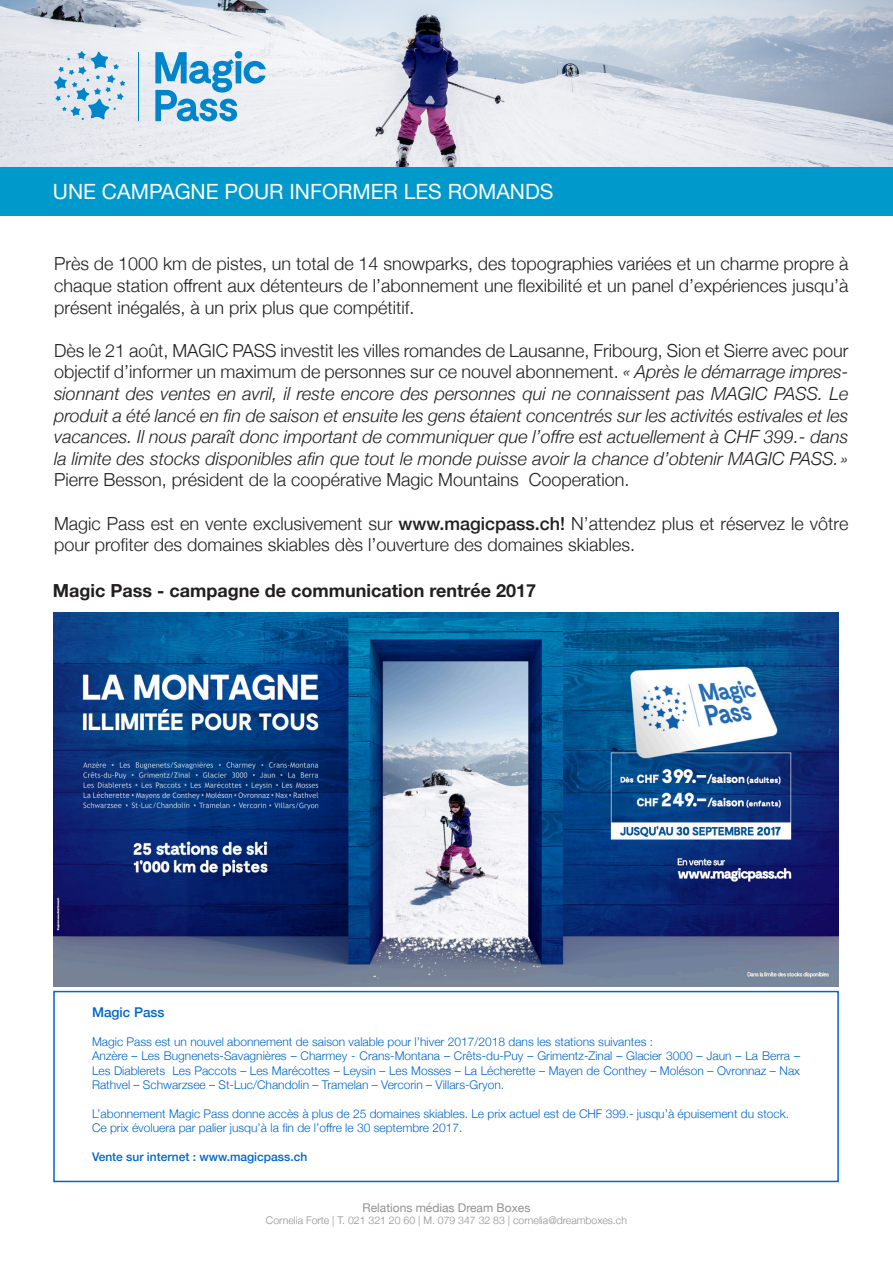
<style>
.page{position:relative;width:893px;height:1263px;background:#fff}
.page>*{position:absolute;margin:0;border:0;box-sizing:border-box;transform-origin:0 0}
.t1{font:21px "Helvetica Neue";color:#fff}
.t2{font:italic 300 18px/21.6px "Helvetica Neue";color:#231f20;text-align:justify}
.t3{font:300 18px/21.6px "Helvetica Neue";color:#231f20;text-align:justify}
.t4{font:700 18px "Helvetica Neue";color:#231f20}
.t5{font:500 13.5px "Helvetica Neue";color:#06c}
.t6{font:300 12px/14.4px "Helvetica Neue";color:#06c;text-align:justify}
.t7{font:500 12px "Helvetica Neue";color:#06c}
.t8{font:12px "Helvetica Neue";color:#8f9194}
.t9{font:300 10.5px "Helvetica Neue";color:#8f9194}
.s1{font-style:normal}
.s2{font-weight:500}
</style>
<div class="page">
<img style="left:0;top:0;width:893px;height:167px">
<svg style="left:155px;top:51px;width:111px;height:70px"></svg>
<hr style="left:138px;top:52px;width:1px;height:69px;background:#0085cb">
<svg style="left:54px;top:51px;width:71px;height:69px;background:#b9d4e6"></svg>
<div style="left:0;top:167px;width:893px;height:49px;background:#09c"></div>
<img style="left:53px;top:612px;width:786px;height:374px">
<div style="left:53px;top:991px;width:786px;height:191px;border:2px solid #06c"></div>
<p class="t1" style="left:53px;top:176px;width:502px">UNE CAMPAGNE POUR INFORMER LES ROMANDS</p>
<p class="t3" style="left:54px;top:252px;width:796px">Près de 1000 km de pistes, un total de 14 snowparks, des topographies variées et un charme propre à chaque station offrent aux détenteurs de l’abonnement une flexibilité et un panel d’expériences jusqu’à présent inégalés, à un prix plus que compétitif.</p>
<p class="t2" style="left:54px;top:338px;width:796px"><span class="s1">Dès le 21 août, MAGIC PASS investit les villes romandes de Lausanne, Fribourg, Sion et Sierre avec pour objectif d’informer un maximum de personnes sur ce nouvel abonnement.</span> « Après le démarrage impres&shy;sionnant des ventes en avril, il reste encore des personnes qui ne connaissent pas MAGIC PASS. Le produit a été lancé en fin de saison et ensuite les gens étaient concentrés sur les activités estivales et les vacances. Il nous paraît donc important de communiquer que l’offre est actuellement à CHF 399.- dans la limite des stocks disponibles afin que tout le monde puisse avoir la chance d’obtenir MAGIC PASS.» <span class="s1">Pierre Besson, président de la coopérative Magic Mountains Cooperation.</span></p>
<p class="t3" style="left:54px;top:511px;width:796px">Magic Pass est en vente exclusivement sur <span class="s2">www.magicpass.ch!</span> N’attendez plus et réservez le vôtre pour profiter des domaines skiables dès l’ouverture des domaines skiables.</p>
<p class="t4" style="left:53px;top:576px;width:485px">Magic Pass - campagne de communication rentrée 2017</p>
<p class="t5" style="left:92px;top:1001px;width:74px">Magic Pass</p>
<p class="t6" style="left:92px;top:1034px;width:563px">Magic Pass est un nouvel abonnement de saison valable pour l’hiver 2017/2018 dans les stations suivantes :</p>
<p class="t6" style="left:92px;top:1048px;width:709px">Anzère – Les Bugnenets-Savagnières – Charmey - Crans-Montana – Crêts-du-Puy – Grimentz-Zinal – Glacier 3000 – Jaun – La Berra – Les Diablerets Les Paccots – Les Marécottes – Leysin – Les Mosses – La Lécherette – Mayen de Conthey – Moléson – Ovronnaz – Nax Rathvel – Schwarzsee – St-Luc/Chandolin – Tramelan – Vercorin – Villars-Gryon.</p>
<p class="t6" style="left:92px;top:1106px;width:699px">L’abonnement Magic Pass donne accès à plus de 25 domaines skiables. Le prix actuel est de CHF 399.- jusqu’à épuisement du stock.</p>
<p class="t6" style="left:92px;top:1120px;width:372px">Ce prix évoluera par palier jusqu’à la fin de l’offre le 30 septembre 2017.</p>
<p class="t7" style="left:92px;top:1147px;width:217px">Vente sur internet : www.magicpass.ch</p>
<p class="t8" style="left:363px;top:1198px;width:169px">Relations médias Dream Boxes</p>
<p class="t9" style="left:266px;top:1212px;width:362px">Cornelia Forte | T. 021 321 20 60 | M. 079 347 32 83 | cornelia@dreamboxes.ch</p>
</div>
